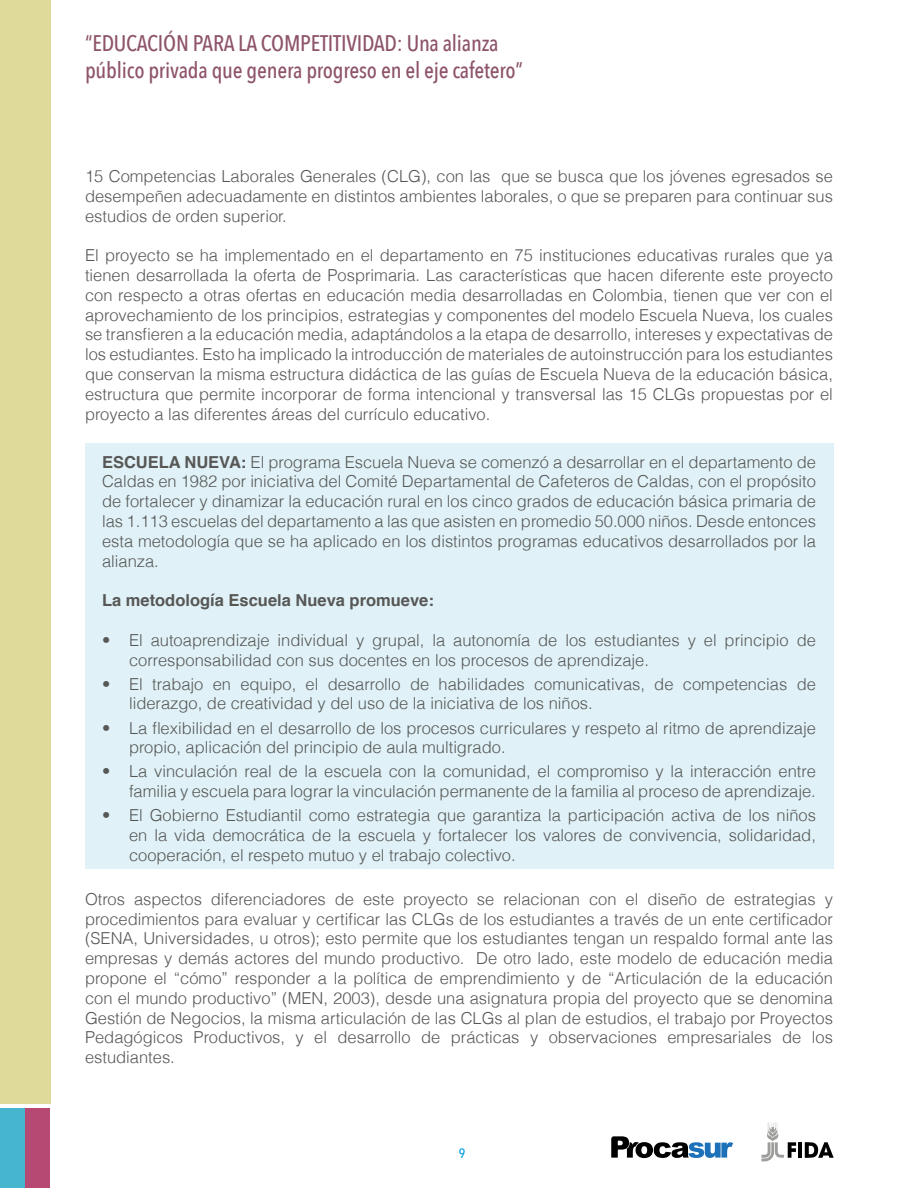
<style>
.page{position:relative;width:918px;height:1188px;background:#fff}
.page>*{position:absolute;margin:0;border:0;box-sizing:border-box;transform-origin:0 0}
.t1{font:500 22.5px/27px "Avenir Next Condensed";letter-spacing:-.01em;color:#8d536a}
.t2{font:300 16.5px/19.8px "Helvetica";color:#575756;text-align:justify}
.t3{font:700 16.5px "Helvetica";color:#575756}
.t4{font:500 13.5px "Avenir Next Condensed";color:#009fe3}
.s1{font-weight:700}
</style>
<div class="page">
<div style="left:1px;top:0;width:50px;height:1104px;background:#e0da9a"></div>
<div style="left:0;top:1108px;width:25px;height:80px;background:#46b5ce"></div>
<div style="left:26px;top:1108px;width:24px;height:80px;background:#b54973"></div>
<svg style="left:611px;top:1136px;width:122px;height:22px"></svg>
<svg style="left:805px;top:1142px;width:29px;height:16px"></svg>
<hr style="left:798px;top:1142px;width:4px;height:16px;background:#000">
<svg style="left:761px;top:1123px;width:35px;height:38px"></svg>
<div style="left:85px;top:443px;width:749px;height:425px;background:#e0f2f7"></div>
<h1 class="t1" style="left:85px;top:29px;width:440px">“EDUCACIÓN PARA LA COMPETITIVIDAD: Una alianza público privada que genera progreso en el eje cafetero”</h1>
<p class="t2" style="left:85px;top:165px;width:749px">15 Competencias Laborales Generales (CLG), con las que se busca que los jóvenes egresados se desempeñen adecuadamente en distintos ambientes laborales, o que se preparen para continuar sus estudios de orden superior.</p>
<p class="t2" style="left:85px;top:245px;width:749px">El proyecto se ha implementado en el departamento en 75 instituciones educativas rurales que ya tienen desarrollada la oferta de Posprimaria. Las características que hacen diferente este proyecto con respecto a otras ofertas en educación media desarrolladas en Colombia, tienen que ver con el aprovechamiento de los principios, estrategias y componentes del modelo Escuela Nueva, los cuales se transfieren a la educación media, adaptándolos a la etapa de desarrollo, intereses y expectativas de los estudiantes. Esto ha implicado la introducción de materiales de autoinstrucción para los estudiantes que conservan la misma estructura didáctica de las guías de Escuela Nueva de la educación básica, estructura que permite incorporar de forma intencional y transversal las 15 CLGs propuestas por el proyecto a las diferentes áreas del currículo educativo.</p>
<p class="t2" style="left:102px;top:451px;width:715px"><span class="s1">ESCUELA NUEVA:</span> El programa Escuela Nueva se comenzó a desarrollar en el departamento de Caldas en 1982 por iniciativa del Comité Departamental de Cafeteros de Caldas, con el propósito de fortalecer y dinamizar la educación rural en los cinco grados de educación básica primaria de las 1.113 escuelas del departamento a las que asisten en promedio 50.000 niños. Desde entonces esta metodología que se ha aplicado en los distintos programas educativos desarrollados por la alianza.</p>
<p class="t3" style="left:102px;top:587px;width:333px">La metodología Escuela Nueva promueve:</p>
<p class="t2" style="left:129px;top:629px;width:688px;text-indent:-27px">• El autoaprendizaje individual y grupal, la autonomía de los estudiantes y el principio de corresponsabilidad con sus docentes en los procesos de aprendizaje.</p>
<p class="t2" style="left:129px;top:673px;width:688px;text-indent:-27px">• El trabajo en equipo, el desarrollo de habilidades comunicativas, de competencias de liderazgo, de creatividad y del uso de la iniciativa de los niños.</p>
<p class="t2" style="left:129px;top:717px;width:688px;text-indent:-27px">• La flexibilidad en el desarrollo de los procesos curriculares y respeto al ritmo de aprendizaje propio, aplicación del principio de aula multigrado.</p>
<p class="t2" style="left:102px;top:761px;width:715px;text-align:right">• La vinculación real de la escuela con la comunidad, el compromiso y la interacción entre familia y escuela para lograr la vinculación permanente de la familia al proceso de aprendizaje.</p>
<p class="t2" style="left:129px;top:805px;width:688px;text-indent:-27px">• El Gobierno Estudiantil como estrategia que garantiza la participación activa de los niños en la vida democrática de la escuela y fortalecer los valores de convivencia, solidaridad, cooperación, el respeto mutuo y el trabajo colectivo.</p>
<p class="t2" style="left:85px;top:888px;width:749px">Otros aspectos diferenciadores de este proyecto se relacionan con el diseño de estrategias y procedimientos para evaluar y certificar las CLGs de los estudiantes a través de un ente certificador (SENA, Universidades, u otros); esto permite que los estudiantes tengan un respaldo formal ante las empresas y demás actores del mundo productivo. De otro lado, este modelo de educación media propone el “cómo” responder a la política de emprendimiento y de “Articulación de la educación con el mundo productivo” (MEN, 2003), desde una asignatura propia del proyecto que se denomina Gestión de Negocios, la misma articulación de las CLGs al plan de estudios, el trabajo por Proyectos Pedagógicos Productivos, y el desarrollo de prácticas y observaciones empresariales de los estudiantes.</p>
<p class="t4" style="left:459px;top:1145px;width:8px">9</p>
</div>
